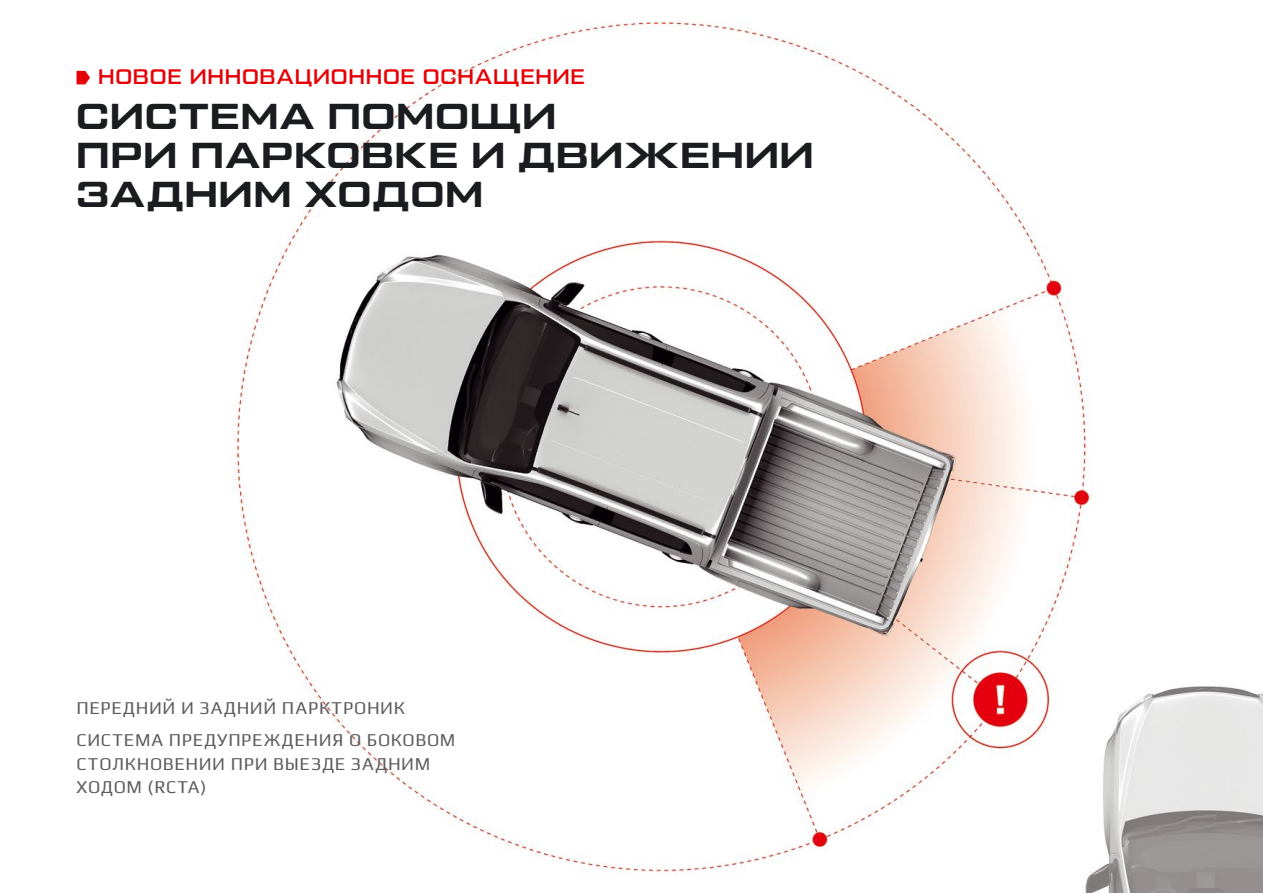
<style>
.page{position:relative;width:1263px;height:893px;background:#fff}
.page>*{position:absolute;margin:0;border:0;box-sizing:border-box;transform-origin:0 0}
.t1{font:36px/39px "Tactic Sans Exd Bld";letter-spacing:.04em;color:#1b1c20}
.t2{font:500 21px "Tactic Sans";letter-spacing:.04em;color:#e60005}
.t3{font:18px/32px "Play";letter-spacing:.04em;color:#5c5b60}
</style>
<div class="page">
<img style="left:76px;top:21px;width:1187px;height:872px">
<svg style="left:77px;top:71px;width:13px;height:13px"></svg>
<p class="t2" style="left:98px;top:66px;width:488px">НОВОЕ ИННОВАЦИОННОЕ ОСНАЩЕНИЕ</p>
<h1 class="t1" style="left:77px;top:98px;width:739px">СИСТЕМА ПОМОЩИ<br>ПРИ ПАРКОВКЕ И ДВИЖЕНИИ<br>ЗАДНИМ ХОДОМ</h1>
<p class="t3" style="left:77px;top:691px;width:380px">ПЕРЕДНИЙ И ЗАДНИЙ ПАРКТРОНИК<br>СИСТЕМА ПРЕДУПРЕЖДЕНИЯ О БОКОВОМ</p>
<p class="t3" style="left:77px;top:750px;width:355px;line-height:23.4px">СТОЛКНОВЕНИИ ПРИ ВЫЕЗДЕ ЗАДНИМ<br>ХОДОМ (RCTA)</p>
</div>
